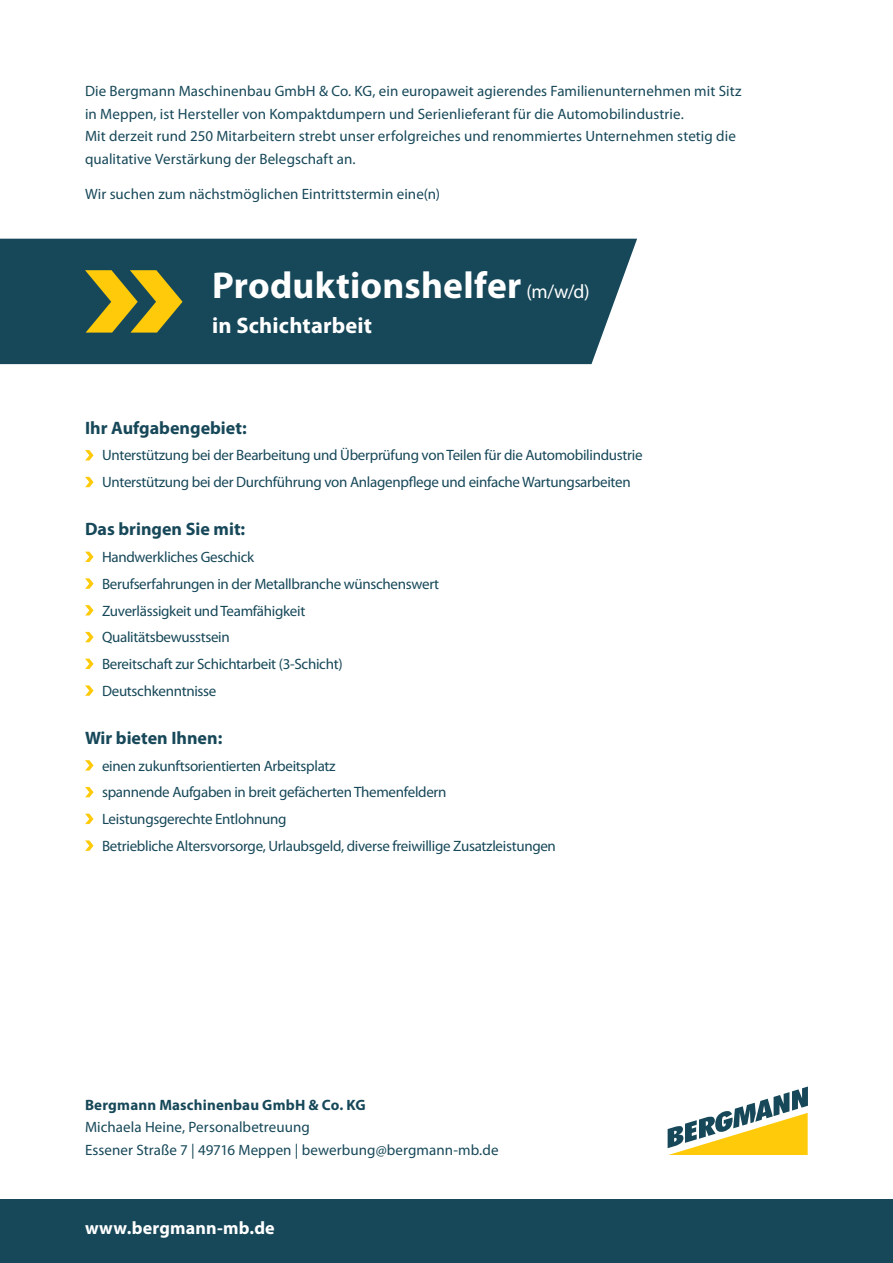
<style>
.page{position:relative;width:893px;height:1263px;background:#fff}
.page>*{position:absolute;margin:0;border:0;box-sizing:border-box;transform-origin:0 0}
.t1{font:700 37.5px "Myriad Pro";letter-spacing:.005em;color:#fff}
.t2{font:700 22.5px "Myriad Pro";letter-spacing:.005em;color:#fff}
.t3{font:700 18px "Myriad Pro";color:#174859}
.t4{font:700 18px "Myriad Pro";letter-spacing:.01em;color:#fff}
.t5{font:15px/26.7px "Myriad Pro";letter-spacing:-.02em;color:#174859}
.t6{font:15px/22.5px "Myriad Pro";letter-spacing:.005em;color:#174859}
.t7{font:700 15px "Myriad Pro";letter-spacing:.01em;color:#174859}
.s1{font-weight:400;font-size:19.5px}
</style>
<div class="page">
<div style="left:0;top:1199px;width:893px;height:64px;background:#174859"></div>
<svg style="left:668px;top:1086px;width:140px;height:69px"></svg>
<div style="left:0;top:239px;width:637px;height:125px;background:#174859"></div>
<svg style="left:85px;top:450px;width:9px;height:10px"></svg>
<svg style="left:85px;top:477px;width:9px;height:10px"></svg>
<svg style="left:85px;top:552px;width:9px;height:10px"></svg>
<svg style="left:85px;top:578px;width:9px;height:11px"></svg>
<svg style="left:85px;top:605px;width:9px;height:10px"></svg>
<svg style="left:85px;top:632px;width:9px;height:10px"></svg>
<svg style="left:85px;top:659px;width:9px;height:10px"></svg>
<svg style="left:85px;top:685px;width:9px;height:11px"></svg>
<svg style="left:85px;top:760px;width:9px;height:10px"></svg>
<svg style="left:85px;top:787px;width:9px;height:10px"></svg>
<svg style="left:85px;top:814px;width:9px;height:10px"></svg>
<svg style="left:85px;top:840px;width:9px;height:11px"></svg>
<svg style="left:85px;top:270px;width:98px;height:63px;background:#928d2e"></svg>
<p class="t6" style="left:85px;top:80px;width:658px">Die Bergmann Maschinenbau GmbH &amp; Co. KG, ein europaweit agierendes Familienunternehmen mit Sitz in Meppen, ist Hersteller von Kompaktdumpern und Serienlieferant für die Automobilindustrie.<br>Mit derzeit rund 250 Mitarbeitern strebt unser erfolgreiches und renommiertes Unternehmen stetig die qualitative Verstärkung der Belegschaft an.</p>
<p class="t6" style="left:85px;top:183px;width:356px">Wir suchen zum nächstmöglichen Eintrittstermin eine(n)</p>
<h1 class="t1" style="left:212px;top:261px;width:379px">Produktionshelfer <span class="s1">(m/w/d)</span></h1>
<h2 class="t2" style="left:212px;top:310px;width:161px">in Schichtarbeit</h2>
<p class="t3" style="left:85px;top:416px;width:163px">Ihr Aufgabengebiet:</p>
<p class="t5" style="left:102px;top:442px;width:542px">Unterstützung bei der Bearbeitung und Überprüfung von Teilen für die Automobilindustrie<br>Unterstützung bei der Durchführung von Anlagenpflege und einfache Wartungsarbeiten</p>
<p class="t3" style="left:85px;top:517px;width:162px">Das bringen Sie mit:</p>
<p class="t5" style="left:102px;top:543px;width:339px">Handwerkliches Geschick<br>Berufserfahrungen in der Metallbranche wünschenswert Zuverlässigkeit und Teamfähigkeit<br>Qualitätsbewusstsein<br>Bereitschaft zur Schichtarbeit (3-Schicht)<br>Deutschkenntnisse</p>
<p class="t3" style="left:85px;top:726px;width:139px">Wir bieten Ihnen:</p>
<p class="t5" style="left:102px;top:752px;width:455px">einen zukunftsorientierten Arbeitsplatz<br>spannende Aufgaben in breit gefächerten Themenfeldern Leistungsgerechte Entlohnung<br>Betriebliche Altersvorsorge, Urlaubsgeld, diverse freiwillige Zusatzleistungen</p>
<p class="t7" style="left:85px;top:1095px;width:282px">Bergmann Maschinenbau GmbH &amp; Co. KG</p>
<p class="t6" style="left:85px;top:1116px;width:415px">Michaela Heine, Personalbetreuung<br>Essener Straße 7 | 49716 Meppen | bewerbung@bergmann-mb.de</p>
<p class="t4" style="left:85px;top:1216px;width:191px">www.bergmann-mb.de</p>
</div>
